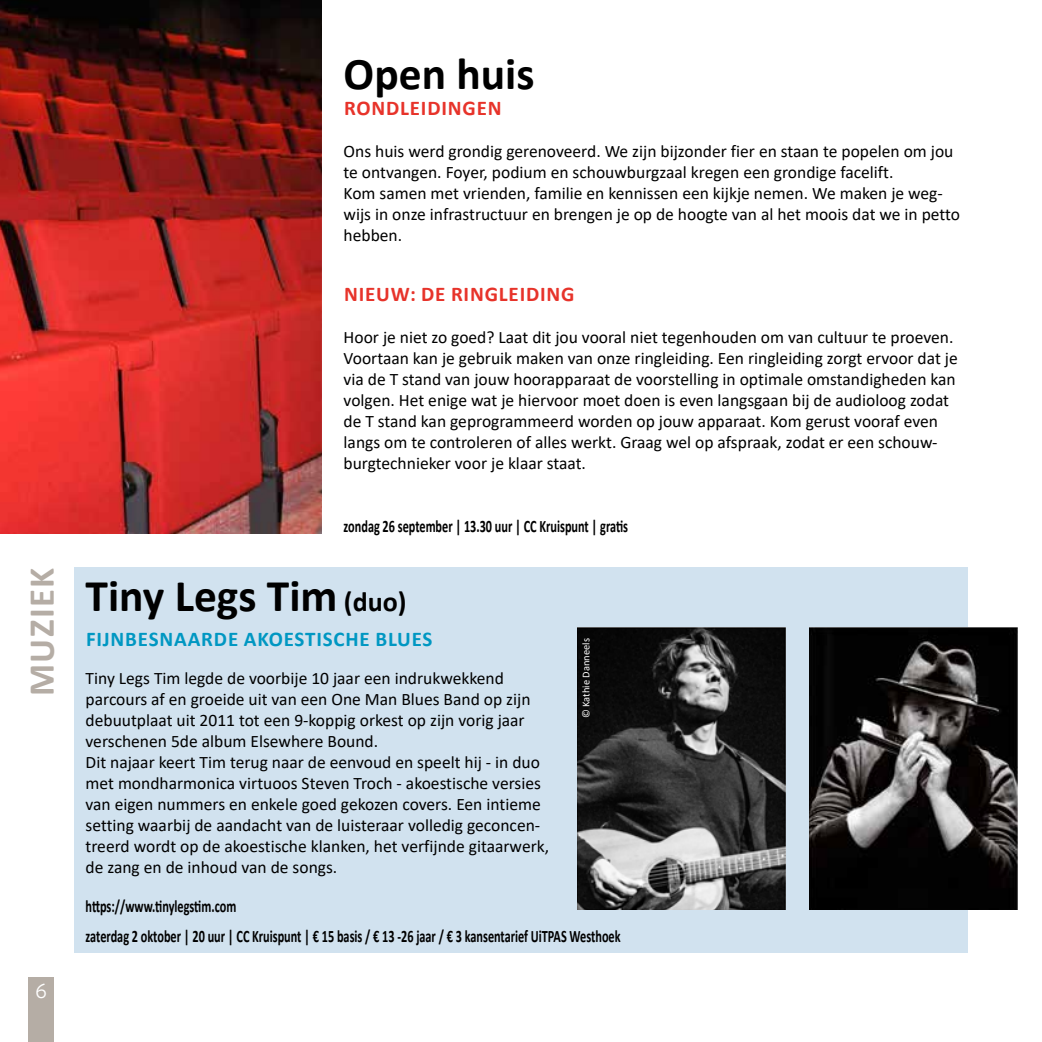
<style>
.page{position:relative;width:1042px;height:1042px;background:#fff}
.page>*{position:absolute;margin:0;border:0;box-sizing:border-box;transform-origin:0 0}
.t1{font:700 45.5px "Calibri";color:#000}
.t2{font:700 36.75px "Calibri";letter-spacing:.04em;color:#b5ada5}
.t3{font:22.75px "Freight Sans Pro";color:#fff}
.t4{font:700 21px "Calibri";letter-spacing:.04em;color:#e7332a}
.t5{font:700 21px "Calibri";letter-spacing:.04em;color:#0097c2}
.t6{font:17.5px/21px "Calibri";color:#000}
.t7{font:700 17.5px/29.8px "Calibri";color:#000;scale:.7 1}
.t8{font:10.5px "Calibri";color:#fff}
.s1{font-size:28px}
</style>
<div class="page">
<div style="left:28px;top:977px;width:26px;height:65px;background:#b5ada5"></div>
<div style="left:74px;top:567px;width:893px;height:385px;background:#d1e2ef"></div>
<img style="left:0;top:0;width:322px;height:533px">
<img style="left:577px;top:627px;width:208px;height:282px">
<img style="left:809px;top:627px;width:208px;height:282px">
<h2 class="t2" style="left:16px;top:696px;width:130px;rotate:-90deg">MUZIEK</h2>
<h3 class="t3" style="left:35px;top:975px;width:13px">6</h3>
<h1 class="t1" style="left:344px;top:41px;width:193px">Open huis</h1>
<p class="t4" style="left:344px;top:93px;width:159px">RONDLEIDINGEN</p>
<p class="t6" style="left:344px;top:140px;width:618px">Ons huis werd grondig gerenoveerd. We zijn bijzonder fier en staan te popelen om jou te ontvangen. Foyer, podium en schouwburgzaal kregen een grondige facelift.<br>Kom samen met vrienden, familie en kennissen een kijkje nemen. We maken je weg&shy;wijs in onze infrastructuur en brengen je op de hoogte van al het moois dat we in petto hebben.</p>
<p class="t4" style="left:344px;top:279px;width:232px">NIEUW: DE RINGLEIDING</p>
<p class="t6" style="left:344px;top:326px;width:616px">Hoor je niet zo goed? Laat dit jou vooral niet tegenhouden om van cultuur te proeven.<br>Voortaan kan je gebruik maken van onze ringleiding. Een ringleiding zorgt ervoor dat je via de T stand van jouw hoorapparaat de voorstelling in optimale omstandigheden kan volgen. Het enige wat je hiervoor moet doen is even langsgaan bij de audioloog zodat de T stand kan geprogrammeerd worden op jouw apparaat. Kom gerust vooraf even langs om te controleren of alles werkt. Graag wel op afspraak, zodat er een schouw&shy;burgtechnieker voor je klaar staat.</p>
<p class="t7" style="left:344px;top:511px;width:408px">zondag 26 september | 13.30 uur | CC Kruispunt | gratis</p>
<h1 class="t1" style="left:86px;top:563px;width:322px">Tiny Legs Tim <span class="s1">(duo)</span></h1>
<p class="t5" style="left:86px;top:624px;width:348px">FIJNBESNAARDE AKOESTISCHE BLUES</p>
<p class="t6" style="left:86px;top:667px;width:465px">Tiny Legs Tim legde de voorbije 10 jaar een indrukwekkend parcours af en groeide uit van een One Man Blues Band op zijn debuutplaat uit 2011 tot een 9-koppig orkest op zijn vorig jaar verschenen 5de album Elsewhere Bound.<br>Dit najaar keert Tim terug naar de eenvoud en speelt hij - in duo met mondharmonica virtuoos Steven Troch - akoestische versies van eigen nummers en enkele goed gekozen covers. Een intieme setting waarbij de aandacht van de luisteraar volledig geconcen&shy;treerd wordt op de akoestische klanken, het verfijnde gitaarwerk, de zang en de inhoud van de songs.</p>
<p class="t7" style="left:86px;top:891px;width:766px">https://www.tinylegstim.com<br>zaterdag 2 oktober | 20 uur | CC Kruispunt | € 15 basis / € 13 -26 jaar / € 3 kansentarief UiTPAS Westhoek</p>
<p class="t8" style="left:579px;top:718px;width:81px;rotate:-90deg">© Kathie Danneels</p>
</div>
